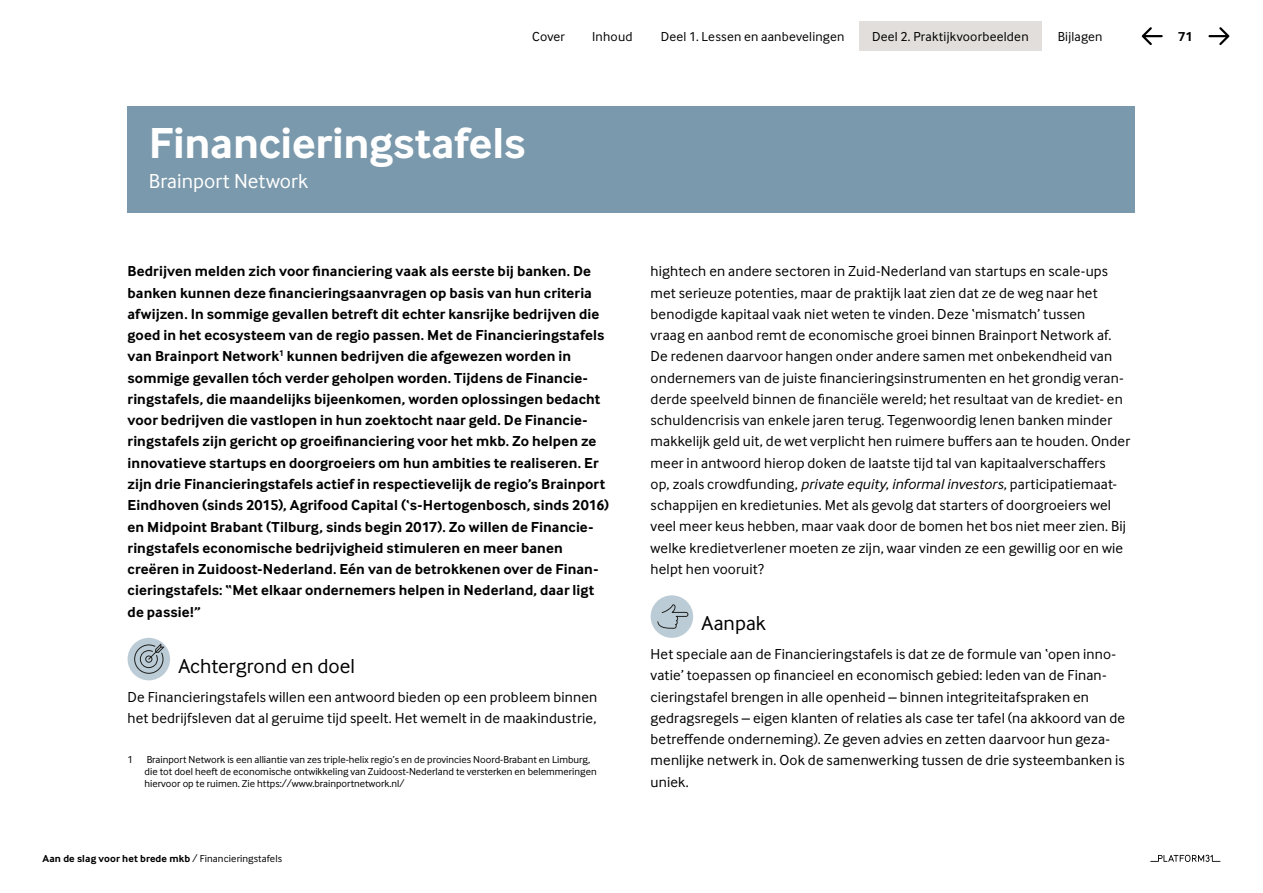
<style>
.page{position:relative;width:1263px;height:893px;background:#fff}
.page>*{position:absolute;margin:0;border:0;box-sizing:border-box;transform-origin:0 0}
.t1{font:700 45px "Inter Face";letter-spacing:-.005em;color:#fff}
.t2{font:21px "Inter Face";color:#000}
.t3{font:21px "Inter Face";color:#fff}
.t4{font:15px/21.3px "Inter Face";letter-spacing:.01em;color:#000}
.t5{font:700 15px/21.3px "Inter Face";letter-spacing:.005em;color:#000}
.t6{font:13.5px "Inter Face";letter-spacing:.015em;color:#000}
.t7{font:700 13.5px "Inter Face";color:#000}
.t8{font:10.5px/12px "Inter Face";color:#000}
.t9{font:700 10.5px "Inter Face";letter-spacing:.01em;color:#000}
.s1{font-weight:400}
.s2{font-style:italic}
</style>
<div class="page">
<svg style="left:1150px;top:855px;width:70px;height:7px"></svg>
<div style="left:859px;top:21px;width:183px;height:30px;background:#e1dedb"></div>
<svg style="left:1208px;top:27px;width:21px;height:18px"></svg>
<svg style="left:1142px;top:27px;width:21px;height:18px"></svg>
<div style="left:128px;top:106px;width:1007px;height:107px;background:#7a99ac"></div>
<div style="left:128px;top:638px;width:42px;height:42px;background:#bcccd6;border-radius:50%"></div>
<svg style="left:134px;top:644px;width:30px;height:30px"></svg>
<div style="left:651px;top:595px;width:42px;height:43px;background:#bcccd6;border-radius:50%"></div>
<svg style="left:657px;top:604px;width:31px;height:25px"></svg>
<p class="t6" style="left:532px;top:29px;width:34px">Cover</p>
<p class="t6" style="left:592px;top:29px;width:42px">Inhoud</p>
<p class="t6" style="left:661px;top:29px;width:185px">Deel 1. Lessen en aanbevelingen</p>
<p class="t6" style="left:872px;top:29px;width:158px">Deel 2. Praktijkvoorbeelden</p>
<p class="t6" style="left:1058px;top:29px;width:46px">Bijlagen</p>
<p class="t7" style="left:1178px;top:28px;width:16px">71</p>
<h1 class="t1" style="left:149px;top:117px;width:378px">Financieringstafels</h1>
<h2 class="t3" style="left:149px;top:169px;width:161px">Brainport Network</h2>
<p class="t5" style="left:128px;top:261px;width:483px">Bedrijven melden zich voor financiering vaak als eerste bij banken. De banken kunnen deze financieringsaanvragen op basis van hun criteria afwijzen. In sommige gevallen betreft dit echter kansrijke bedrijven die goed in het ecosysteem van de regio passen. Met de Financieringstafels van Brainport Network<sup>1</sup> kunnen bedrijven die afgewezen worden in sommige gevallen tóch verder geholpen worden. Tijdens de Financie&shy;ringstafels, die maandelijks bijeenkomen, worden oplossingen bedacht voor bedrijven die vastlopen in hun zoektocht naar geld. De Financie&shy;ringstafels zijn gericht op groeifinanciering voor het mkb. Zo helpen ze innovatieve startups en doorgroeiers om hun ambities te realiseren. Er zijn drie Financieringstafels actief in respectievelijk de regio’s Brainport Eindhoven (sinds 2015), Agrifood Capital (‘s-Hertogenbosch, sinds 2016) en Midpoint Brabant (Tilburg, sinds begin 2017). Zo willen de Financie&shy;ringstafels economische bedrijvigheid stimuleren en meer banen creëren in Zuidoost-Nederland. Eén van de betrokkenen over de Finan&shy;cieringstafels: “Met elkaar ondernemers helpen in Nederland, daar ligt de passie!”</p>
<h2 class="t2" style="left:178px;top:654px;width:178px">Achtergrond en doel</h2>
<p class="t4" style="left:128px;top:686px;width:471px">De Financieringstafels willen een antwoord bieden op een probleem binnen het bedrijfsleven dat al geruime tijd speelt. Het wemelt in de maakindustrie,</p>
<p class="t8" style="left:128px;top:753px;width:7px">1</p>
<p class="t8" style="left:145px;top:753px;width:454px">Brainport Network is een alliantie van zes triple-helix regio’s en de provincies Noord-Brabant en Limburg, die tot doel heeft de economische ontwikkeling van Zuidoost-Nederland te versterken en belemmeringen hiervoor op te ruimen. Zie https://www.brainportnetwork.nl/</p>
<p class="t9" style="left:43px;top:852px;width:241px">Aan de slag voor het brede mkb <span class="s1">/ Financieringstafels</span></p>
<p class="t4" style="left:651px;top:261px;width:481px">hightech en andere sectoren in Zuid-Nederland van startups en scale-ups met serieuze potenties, maar de praktijk laat zien dat ze de weg naar het benodigde kapitaal vaak niet weten te vinden. Deze ‘mismatch’ tussen<br>vraag en aanbod remt de economische groei binnen Brainport Network af.<br>De redenen daarvoor hangen onder andere samen met onbekendheid van ondernemers van de juiste financieringsinstrumenten en het grondig veran&shy;derde speelveld binnen de financiële wereld; het resultaat van de krediet- en schuldencrisis van enkele jaren terug. Tegenwoordig lenen banken minder makkelijk geld uit, de wet verplicht hen ruimere buffers aan te houden. Onder meer in antwoord hierop doken de laatste tijd tal van kapitaalverschaffers<br>op, zoals crowdfunding, <span class="s2">private equity</span>, <span class="s2">informal investors</span>, participatiemaat&shy;schappijen en kredietunies. Met als gevolg dat starters of doorgroeiers wel veel meer keus hebben, maar vaak door de bomen het bos niet meer zien. Bij welke kredietverlener moeten ze zijn, waar vinden ze een gewillig oor en wie helpt hen vooruit?</p>
<h2 class="t2" style="left:701px;top:611px;width:66px">Aanpak</h2>
<p class="t4" style="left:651px;top:643px;width:476px">Het speciale aan de Financieringstafels is dat ze de formule van ‘open inno&shy;vatie’ toepassen op financieel en economisch gebied: leden van de Finan&shy;cieringstafel brengen in alle openheid – binnen integriteitafspraken en gedragsregels – eigen klanten of relaties als case ter tafel (na akkoord van de betreffende onderneming). Ze geven advies en zetten daarvoor hun geza&shy;menlijke netwerk in. Ook de samenwerking tussen de drie systeembanken is uniek.</p>
</div>
